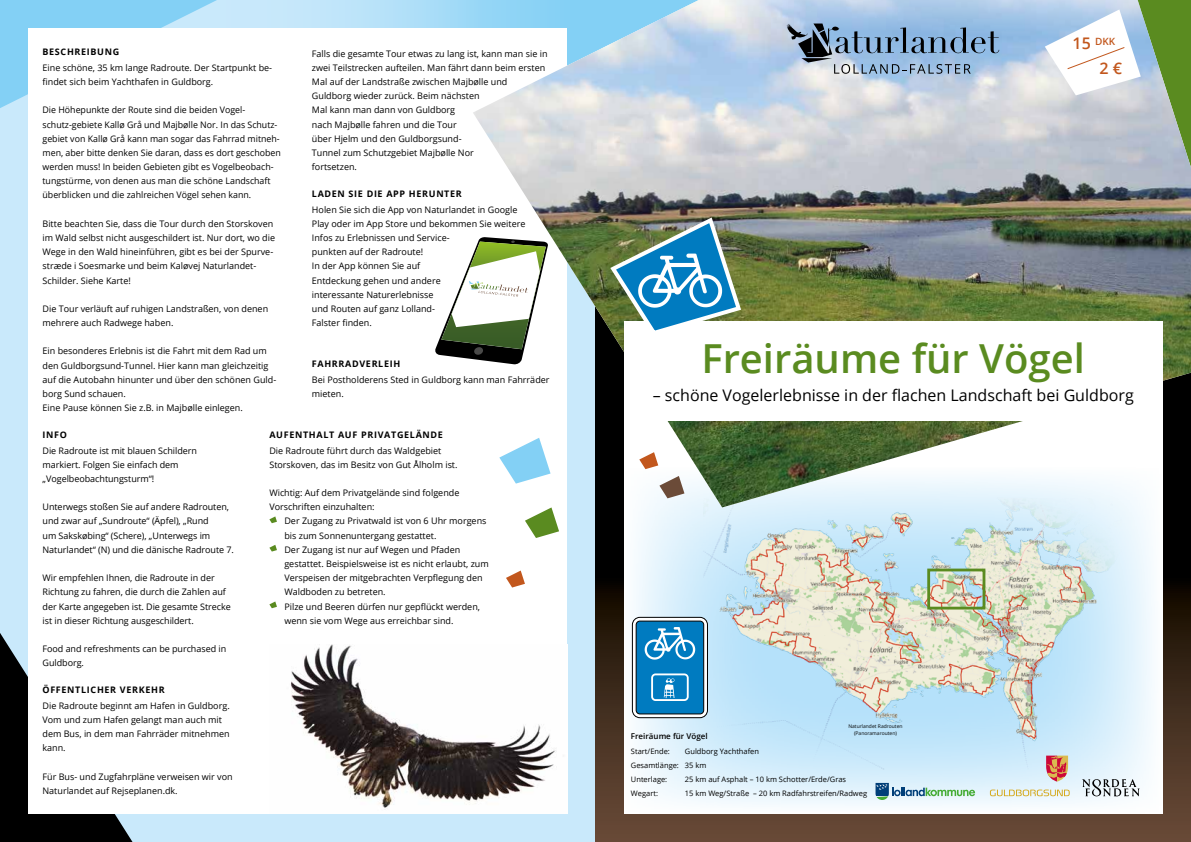
<style>
.page{position:relative;width:1191px;height:842px;background:#fff}
.page>*{position:absolute;margin:0;border:0;box-sizing:border-box;transform-origin:0 0}
.t1{font:600 40px "Open Sans";color:#5a8b20}
.t2{font:16px "Open Sans";color:#000}
.t3{font:600 16px "Open Sans";color:#c2571d}
.t4{font:600 10px "Open Sans";color:#c2571d}
.t5{font:9px/14.2px "Open Sans";color:#000}
.t6{font:700 9px "Open Sans";letter-spacing:.075em;color:#000}
.t7{font:600 8px "Open Sans";color:#000}
.t8{font:7.5px/14.2px "Open Sans";color:#000}
.t9{font:5px/7px "Open Sans";color:#000;text-align:center}
.s1{font-size:16px}
</style>
<div class="page">
<div style="left:0;top:0;width:595px;height:842px;background:#c9e9fb"></div>
<svg style="left:0;top:0;width:217px;height:108px;background:#8bd2f5"></svg>
<svg style="left:0;top:633px;width:132px;height:209px;background:#121517"></svg>
<svg style="left:345px;top:0;width:128px;height:28px"></svg>
<div style="left:28px;top:28px;width:539px;height:786px;background:#fff"></div>
<svg style="left:595px;top:507px;width:596px;height:335px;background:#3e2c1f"></svg>
<svg style="left:624px;top:507px;width:250px;height:307px;fill:#f5fbfe"></svg>
<img style="left:650px;top:507px;width:512px;height:276px">
<svg style="left:525px;top:507px;width:34px;height:31px"></svg>
<svg style="left:632px;top:617px;width:75px;height:101px"></svg>
<div style="left:636px;top:621px;width:67px;height:93px;background:#007bc0;border-radius:4px"></div>
<div style="left:632px;top:617px;width:75px;height:101px;border:1px solid #000;border-radius:8px"></div>
<div style="left:636px;top:621px;width:68px;height:93px;border:1px solid #000;border-radius:4px"></div>
<svg style="left:644px;top:627px;width:51px;height:33px"></svg>
<svg style="left:651px;top:673px;width:37px;height:28px"></svg>
<svg style="left:874px;top:751px;width:317px;height:91px"></svg>
<img style="left:473px;top:0;width:718px;height:507px">
<div style="left:624px;top:322px;width:538px;height:99px;background:#fff"></div>
<svg style="left:1044px;top:9px;width:96px;height:86px"></svg>
<svg style="left:607px;top:215px;width:136px;height:123px"></svg>
<svg style="left:787px;top:24px;width:212px;height:50px;background:#829eba"></svg>
<div style="left:927px;top:569px;width:58px;height:40px;border:3px solid #5a8b20"></div>
<svg style="left:269px;top:516px;width:8px;height:7px"></svg>
<svg style="left:269px;top:545px;width:8px;height:7px"></svg>
<svg style="left:269px;top:601px;width:8px;height:7px"></svg>
<img style="left:291px;top:645px;width:265px;height:163px">
<svg style="left:435px;top:237px;width:113px;height:128px"></svg>
<svg style="left:506px;top:570px;width:19px;height:17px"></svg>
<p class="t6" style="left:43px;top:46px;width:78px">BESCHREIBUNG</p>
<p class="t5" style="left:43px;top:60px;width:231px">Eine schöne, 35 km lange Radroute. Der Startpunkt be&shy;findet sich beim Yachthafen in Guldborg.</p>
<p class="t5" style="left:43px;top:103px;width:240px">Die Höhepunkte der Route sind die beiden Vogel&shy;schutz-gebiete Kallø Grå und Majbølle Nor. In das Schutz&shy;gebiet von Kallø Grå kann man sogar das Fahrrad mitneh&shy;men, aber bitte denken Sie daran, dass es dort geschoben werden muss! In beiden Gebieten gibt es Vogelbeobach&shy;tungstürme, von denen aus man die schöne Landschaft überblicken und die zahlreichen Vögel sehen kann.</p>
<p class="t5" style="left:43px;top:216px;width:234px">Bitte beachten Sie, dass die Tour durch den Storskoven im Wald selbst nicht ausgeschildert ist. Nur dort, wo die Wege in den Wald hineinführen, gibt es bei der Spurve&shy;stræde i Soesmarke und beim Kaløvej Naturlandet-Schilder. Siehe Karte!</p>
<p class="t5" style="left:43px;top:301px;width:227px">Die Tour verläuft auf ruhigen Landstraßen, von denen mehrere auch Radwege haben.</p>
<p class="t5" style="left:43px;top:344px;width:235px">Ein besonderes Erlebnis ist die Fahrt mit dem Rad um den Guldborgsund-Tunnel. Hier kann man gleichzeitig auf die Autobahn hinunter und über den schönen Guld&shy;borg Sund schauen.<br>Eine Pause können Sie z.B. in Majbølle einlegen.</p>
<p class="t5" style="left:312px;top:46px;width:237px">Falls die gesamte Tour etwas zu lang ist, kann man sie in zwei Teilstrecken aufteilen. Man fährt dann beim ersten Mal auf der Landstraße zwischen Majbølle und Guldborg wieder zurück. Beim nächsten<br>Mal kann man dann von Guldborg<br>nach Majbølle fahren und die Tour<br>über Hjelm und den Guldborgsund-<br>Tunnel zum Schutzgebiet Majbølle Nor<br>fortsetzen.</p>
<p class="t6" style="left:312px;top:188px;width:151px">LADEN SIE DIE APP HERUNTER</p>
<p class="t5" style="left:312px;top:202px;width:215px">Holen Sie sich die App von Naturlandet in Google<br>Play oder im App Store und bekommen Sie weitere<br>Infos zu Erlebnissen und Service-<br>punkten auf der Radroute!<br>In der App können Sie auf<br>Entdeckung gehen und andere<br>interessante Naturerlebnisse<br>und Routen auf ganz Lolland-<br>Falster finden.</p>
<p class="t6" style="left:312px;top:358px;width:90px">FAHRRADVERLEIH</p>
<p class="t5" style="left:312px;top:372px;width:239px">Bei Postholderens Sted in Guldborg kann man Fahrräder mieten.</p>
<p class="t6" style="left:43px;top:428px;width:26px">INFO</p>
<p class="t5" style="left:43px;top:443px;width:156px">Die Radroute ist mit blauen Schildern markiert. Folgen Sie einfach dem „Vogelbeobachtungsturm“!</p>
<p class="t5" style="left:43px;top:500px;width:193px">Unterwegs stoßen Sie auf andere Radrouten, und zwar auf „Sundroute“ (Äpfel), „Rund<br>um Sakskøbing“ (Schere), „Unterwegs im Naturlandet“ (N) und die dänische Radroute 7.</p>
<p class="t5" style="left:43px;top:571px;width:190px">Wir empfehlen Ihnen, die Radroute in der Richtung zu fahren, die durch die Zahlen auf der Karte angegeben ist. Die gesamte Strecke ist in dieser Richtung ausgeschildert.</p>
<p class="t5" style="left:43px;top:641px;width:185px">Food and refreshments can be purchased in<br>Guldborg.</p>
<p class="t6" style="left:43px;top:684px;width:124px">ÖFFENTLICHER VERKEHR</p>
<p class="t5" style="left:43px;top:698px;width:189px">Die Radroute beginnt am Hafen in Guldborg.<br>Vom und zum Hafen gelangt man auch mit dem Bus, in dem man Fahrräder mitnehmen kann.</p>
<p class="t5" style="left:43px;top:769px;width:192px">Für Bus- und Zugfahrpläne verweisen wir von<br>Naturlandet auf Rejseplanen.dk.</p>
<p class="t6" style="left:269px;top:428px;width:175px">AUFENTHALT AUF PRIVATGELÄNDE</p>
<p class="t5" style="left:269px;top:443px;width:190px">Die Radroute führt durch das Waldgebiet<br>Storskoven, das im Besitz von Gut Ålholm ist.</p>
<p class="t5" style="left:269px;top:485px;width:191px">Wichtig: Auf dem Privatgelände sind folgende<br>Vorschriften einzuhalten:</p>
<p class="t5" style="left:284px;top:514px;width:206px">Der Zugang zu Privatwald ist von 6 Uhr morgens bis zum Sonnenuntergang gestattet.<br>Der Zugang ist nur auf Wegen und Pfaden gestattet. Beispielsweise ist es nicht erlaubt, zum Verspeisen der mitgebrachten Verpflegung den Waldboden zu betreten.<br>Pilze und Beeren dürfen nur gepflückt werden, wenn sie vom Wege aus erreichbar sind.</p>
<p class="t4" style="left:1072px;top:34px;width:44px"><span class="s1">15</span> DKK</p>
<h2 class="t3" style="left:1099px;top:58px;width:24px">2 €</h2>
<h1 class="t1" style="left:701px;top:331px;width:385px">Freiräume für Vögel</h1>
<h2 class="t2" style="left:653px;top:384px;width:482px">– schöne Vogelerlebnisse in der flachen Landschaft bei Guldborg</h2>
<p class="t9" style="left:848px;top:723px;width:56px">Naturlandet Radrouten (Panoramarouten)</p>
<p class="t7" style="left:631px;top:731px;width:78px">Freiräume für Vögel</p>
<p class="t8" style="left:631px;top:743px;width:40px">Start/Ende:</p>
<p class="t8" style="left:631px;top:743px;width:130px;text-indent:54px">Guldborg Yachthafen<br>Gesamtlänge: 35 km<br>Unterlage:</p>
<p class="t8" style="left:685px;top:772px;width:163px">25 km auf Asphalt – 10 km Schotter/Erde/Gras</p>
<p class="t8" style="left:631px;top:786px;width:29px">Wegart:</p>
<p class="t8" style="left:685px;top:786px;width:184px">15 km Weg/Straße – 20 km Radfahrstreifen/Radweg</p>
</div>
